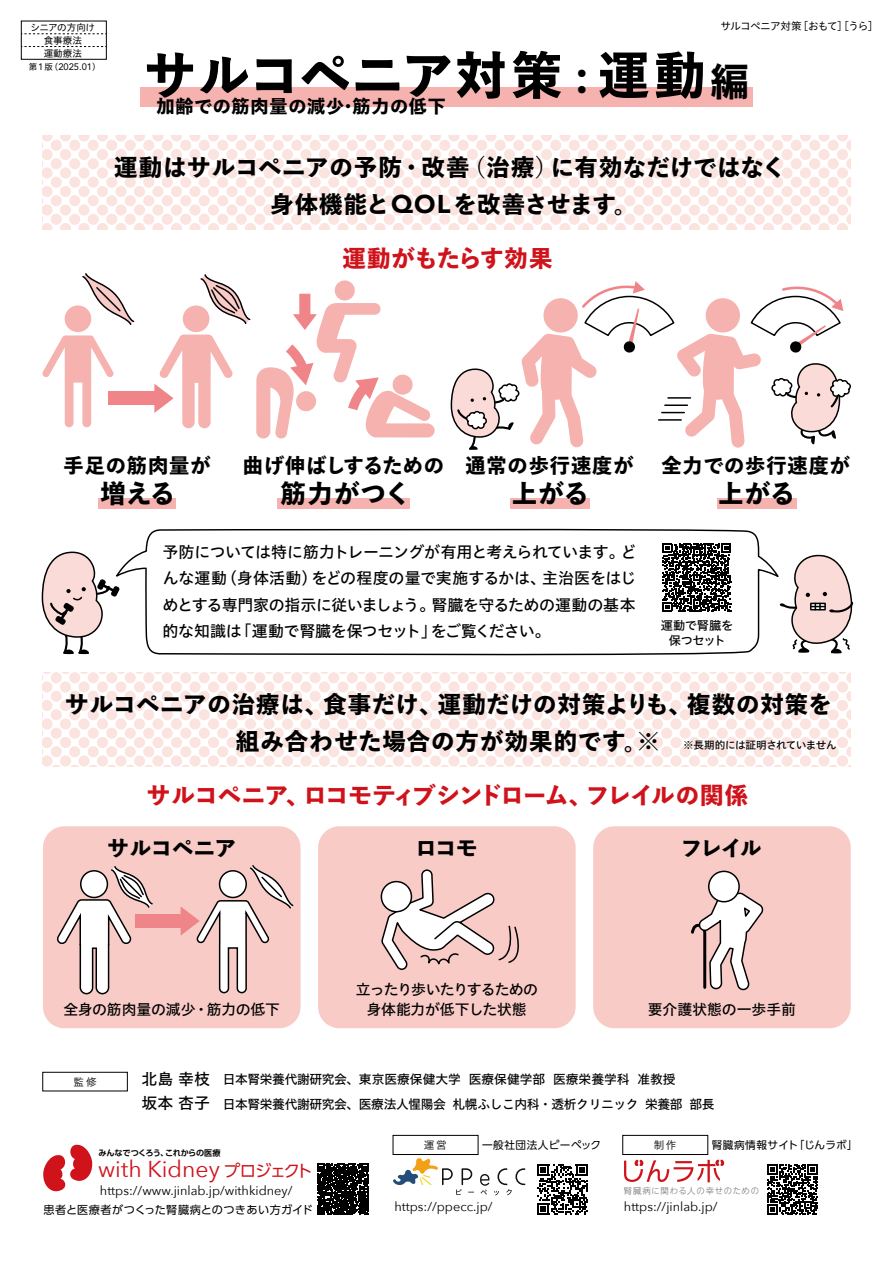
<style>
.page{position:relative;width:893px;height:1263px;background:#fff}
.page>*{position:absolute;margin:0;border:0;box-sizing:border-box;transform-origin:0 0}
.t1{font:800 51px "Yu Go Std N";letter-spacing:.035em;color:#000}
.t2{font:800 25.5px "Yu Go Std N";letter-spacing:.02em;color:#000}
.t3{font:800 23.4px/37.2px "Yu Go Std N";letter-spacing:.03em;color:#000;text-align:center}
.t4{font:800 23.4px "Yu Go Std N";letter-spacing:-.02em;color:#d0121b}
.t5{font:800 23.4px "Yu Go Std N";letter-spacing:.01em;color:#d0121b}
.t6{font:22.95px "Avenir Next";color:#d0121b}
.t7{font:800 21.3px "Yu Go Std N";letter-spacing:-.015em;color:#000}
.t8{font:800 20.25px "Yu Go Std N";letter-spacing:.045em;color:#000}
.t9{font:800 20.25px "Yu Go Std N";letter-spacing:.01em;color:#000}
.t10{font:800 18px "Yu Go Std N";letter-spacing:.04em;color:#000}
.t11{font:15.9px/26.5px "Hiragino UD Sans Std W5";letter-spacing:-.025em;color:#000;text-align:justify}
.t12{font:14.85px/20.2px "Hiragino UD Sans Std W5";letter-spacing:-.045em;color:#000;text-align:center}
.t13{font:14.85px "Hiragino UD Sans Std W5";letter-spacing:-.02em;color:#000}
.t14{font:14.85px "Hiragino UD Sans Std W5";color:#000}
.t15{font:12.75px/24.5px "Hiragino UD Sans Std W5";letter-spacing:-.03em;color:#000}
.t16{font:12.75px "Avenir Next";color:#000}
.t17{font:12.15px/14.9px "Hiragino UD Sans Std W5";letter-spacing:-.03em;color:#000;text-align:center}
.t18{font:11.1px "UD Shin Go Pro";letter-spacing:.025em;color:#000}
.t19{font:10.65px "UD Shin Go Pro";letter-spacing:.05em;color:#000}
.t20{font:10.65px "Hiragino UD Sans Std W4";letter-spacing:-.06em;color:#000}
.t21{font:10.65px "Hiragino UD Sans Std W5";letter-spacing:-.05em;color:#000}
.t22{font:10.65px "Hiragino UD Sans Std W3";color:#000}
.t23{font:9.6px/12.8px "Hiragino UD Sans Std W4";color:#000;text-align:center}
.t24{font:9.3px "Avenir LT Std";color:#000}
.t25{font:300 8.55px "UD Shin Go NT Pro";letter-spacing:.085em;color:#727171}
.t26{font:700 8.1px "UD Shin Go Pro De";letter-spacing:-.02em;color:#040000}
.s1{font-size:38.25px}
.s2{font-family:"Hiragino UD Sans Std W4";font-size:8.55px}
.s3{font-family:"Avenir";font-weight:900;font-size:25.65px}
.s4{font-size:15.9px}
.s5{font-family:"UD Shin Go Pro";font-size:16.35px}
</style>
<div class="page">
<div style="left:21px;top:21px;width:86px;height:39px;border:1px solid #000"></div>
<svg style="left:21px;top:33px;width:85px;height:1px"></svg>
<svg style="left:21px;top:46px;width:85px;height:1px"></svg>
<div style="left:141px;top:87px;width:612px;height:19px;background:#f5b2af"></div>
<div style="left:98px;top:499px;width:77px;height:10px;background:#f5b2af"></div>
<div style="left:278px;top:499px;width:132px;height:10px;background:#f5b2af"></div>
<div style="left:511px;top:499px;width:79px;height:10px;background:#f5b2af"></div>
<div style="left:717px;top:499px;width:80px;height:10px;background:#f5b2af"></div>
<svg style="left:43px;top:672px;width:808px;height:94px;fill:#fbe8e5"></svg>
<svg style="left:43px;top:136px;width:808px;height:93px;fill:#fbe9e6"></svg>
<div style="left:43px;top:826px;width:258px;height:202px;background:#f8cbc7;border-radius:21px"></div>
<div style="left:318px;top:826px;width:258px;height:202px;background:#f8cbc7;border-radius:21px"></div>
<div style="left:593px;top:826px;width:258px;height:202px;background:#f8cbc7;border-radius:21px"></div>
<svg style="left:120px;top:528px;width:660px;height:128px"></svg>
<svg style="left:41px;top:551px;width:79px;height:104px"></svg>
<svg style="left:780px;top:554px;width:74px;height:100px"></svg>
<svg style="left:662px;top:543px;width:69px;height:69px"></svg>
<svg style="left:380px;top:869px;width:139px;height:101px"></svg>
<svg style="left:691px;top:891px;width:73px;height:100px"></svg>
<div style="left:709px;top:871px;width:30px;height:31px;background:#fff;border-radius:50%"></div>
<div style="left:708px;top:871px;width:32px;height:31px;border:1px solid #000;border-radius:50%"></div>
<svg style="left:57px;top:866px;width:96px;height:129px"></svg>
<div style="left:135px;top:914px;width:50px;height:14px;background:#ef8588"></div>
<svg style="left:181px;top:865px;width:113px;height:129px"></svg>
<div style="left:65px;top:305px;width:26px;height:27px;background:#f5b2af;border-radius:50%"></div>
<svg style="left:42px;top:335px;width:72px;height:92px"></svg>
<div style="left:109px;top:391px;width:50px;height:14px;background:#ef8588"></div>
<svg style="left:154px;top:274px;width:281px;height:165px"></svg>
<svg style="left:81px;top:273px;width:54px;height:53px"></svg>
<svg style="left:450px;top:281px;width:401px;height:169px"></svg>
<hr style="left:659px;top:419px;width:22px;height:2px;background:#000">
<div style="left:43px;top:1072px;width:85px;height:19px;border:1px solid #000"></div>
<svg style="left:43px;top:1144px;width:49px;height:48px"></svg>
<svg style="left:393px;top:1158px;width:81px;height:37px"></svg>
<svg style="left:480px;top:1168px;width:45px;height:27px"></svg>
<svg style="left:537px;top:1164px;width:51px;height:51px"></svg>
<svg style="left:767px;top:1164px;width:51px;height:51px"></svg>
<div style="left:393px;top:1135px;width:85px;height:20px;border:1px solid #000"></div>
<svg style="left:624px;top:1159px;width:100px;height:23px"></svg>
<div style="left:622px;top:1135px;width:86px;height:20px;border:1px solid #000"></div>
<svg style="left:317px;top:1164px;width:51px;height:51px;background:#1a1a1a"></svg>
<p class="t23" style="left:30px;top:21px;width:66px">シニアの方向け食事療法<br>運動療法</p>
<p class="t20" style="left:720px;top:18px;width:160px">サルコペニア対策［おもて］［うら］</p>
<h1 class="t1" style="left:144px;top:35px;width:606px">サルコペニア対策<span class="s1">：</span>運動<span class="s1">編</span></h1>
<p class="t10" style="left:157px;top:92px;width:291px">加齢での筋肉量の減少・筋力の低下</p>
<p class="t24" style="left:29px;top:61px;width:73px"><span class="s2">第</span>1<span class="s2">版（</span>2025.01<span class="s2">）</span></p>
<h3 class="t3" style="left:114px;top:149px;width:673px">運動はサルコペニアの予防・改善（治療）に有効なだけではなく身体機能と<span class="s3">QOL</span>を改善させます。</h3>
<h3 class="t5" style="left:342px;top:239px;width:212px">運動がもたらす効果</h3>
<p class="t8" style="left:64px;top:449px;width:148px">手足の筋肉量が</p>
<h2 class="t2" style="left:101px;top:473px;width:76px">増える</h2>
<p class="t9" style="left:243px;top:449px;width:202px">曲げ伸ばしするための</p>
<h2 class="t2" style="left:281px;top:473px;width:131px">筋力がつく</h2>
<p class="t8" style="left:465px;top:449px;width:170px">通常の歩行速度が</p>
<h2 class="t2" style="left:512px;top:473px;width:79px">上がる</h2>
<p class="t11" style="left:162px;top:537px;width:476px">予防については特に筋力トレーニングが有用と考えられています。どんな運動（身体活動）をどの程度の量で実施するかは、主治医をはじめとする専門家の指示に従いましょう。腎臓を守るための運動の基本的な知識は「運動で腎臓を保つセット」をご覧ください。</p>
<p class="t8" style="left:661px;top:449px;width:190px">全力での歩行速度が</p>
<h2 class="t2" style="left:718px;top:473px;width:79px">上がる</h2>
<p class="t17" style="left:661px;top:617px;width:74px">運動で腎臓を保つセット</p>
<h3 class="t3" style="left:65px;top:686px;width:768px">サルコペニアの治療は、食事だけ、運動だけの対策よりも、複数の対策を組み合わせた場合の方が効果的です。※</h3>
<p class="t21" style="left:683px;top:737px;width:155px">※長期的には証明されていません</p>
<h3 class="t4" style="left:147px;top:776px;width:603px">サルコペニア、ロコモティブシンドローム、フレイルの関係</h3>
<h3 class="t7" style="left:107px;top:831px;width:130px">サルコペニア</h3>
<h3 class="t7" style="left:415px;top:831px;width:63px">ロコモ</h3>
<h3 class="t7" style="left:681px;top:831px;width:82px">フレイル</h3>
<p class="t13" style="left:63px;top:998px;width:218px">全身の筋肉量の減少・筋力の低下</p>
<p class="t12" style="left:356px;top:978px;width:184px">立ったり歩いたりするための身体能力が低下した状態</p>
<p class="t14" style="left:648px;top:998px;width:150px">要介護状態の一歩手前</p>
<p class="t22" style="left:73px;top:1073px;width:25px">監修</p>
<p class="t15" style="left:141px;top:1067px;width:587px"><span class="s4">北島幸枝</span>　日本腎栄養代謝研究会、東京医療保健大学 医療保健学部 医療栄養学科 准教授　<br><span class="s4">坂本杏子</span>　日本腎栄養代謝研究会、医療法人惺陽会 札幌ふしこ内科・透析クリニック 栄養部 部長　</p>
<p class="t26" style="left:98px;top:1146px;width:124px">みんなでつくろう、これからの医療</p>
<h3 class="t6" style="left:98px;top:1150px;width:216px">with Kidney <span class="s5">プロジェクト</span></h3>
<p class="t16" style="left:100px;top:1179px;width:194px">https://www.jinlab.jp/withkidney/</p>
<p class="t18" style="left:43px;top:1200px;width:271px">患者と医療者がつくった腎臓病とのつきあい方ガイド</p>
<p class="t22" style="left:424px;top:1137px;width:24px">運営</p>
<p class="t19" style="left:482px;top:1136px;width:120px">一般社団法人ピーペック</p>
<p class="t16" style="left:394px;top:1196px;width:99px">https://ppecc.jp/</p>
<p class="t22" style="left:654px;top:1137px;width:24px">制作</p>
<p class="t19" style="left:712px;top:1136px;width:147px">腎臓病情報サイト「じんラボ」</p>
<p class="t25" style="left:624px;top:1183px;width:137px">腎臓病に関わる人の幸せのための</p>
<p class="t16" style="left:624px;top:1196px;width:95px">https://jinlab.jp/</p>
</div>
